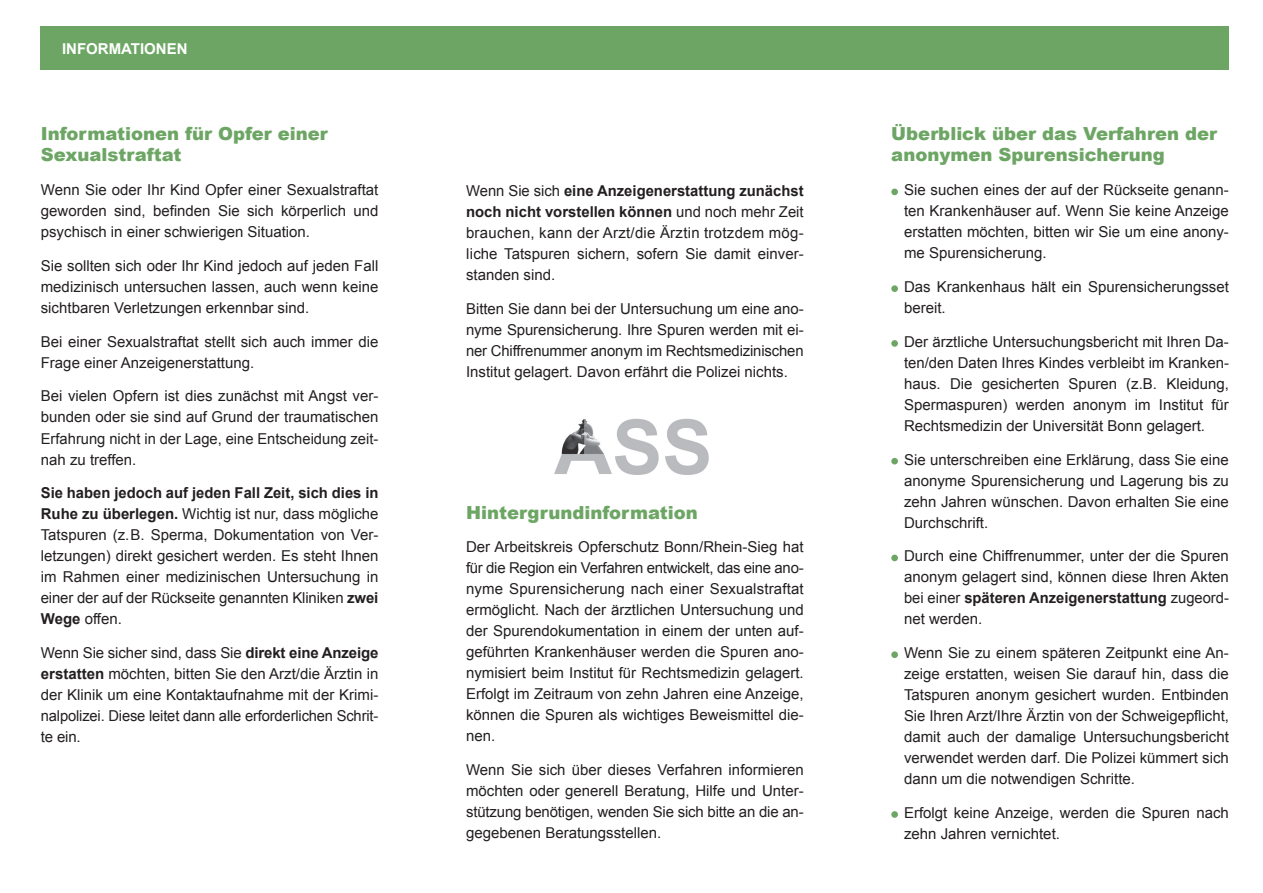
<style>
.page{position:relative;width:1263px;height:893px;background:#fff}
.page>*{position:absolute;margin:0;border:0;box-sizing:border-box;transform-origin:0 0}
.t1{font:900 18px/21px "Arial";color:#6da664}
.t2{font:15px/21px "Arial";color:#231f20;text-align:justify}
.t3{font:700 15px "Arial";color:#fff}
.s1{font-weight:700}
</style>
<div class="page">
<div style="left:891px;top:189px;width:7px;height:6px;background:#6da664;border-radius:50%"></div>
<div style="left:891px;top:285px;width:7px;height:7px;background:#6da664;border-radius:50%"></div>
<div style="left:891px;top:340px;width:7px;height:7px;background:#6da664;border-radius:50%"></div>
<div style="left:891px;top:458px;width:7px;height:6px;background:#6da664;border-radius:50%"></div>
<div style="left:891px;top:555px;width:7px;height:6px;background:#6da664;border-radius:50%"></div>
<div style="left:891px;top:651px;width:7px;height:7px;background:#6da664;border-radius:50%"></div>
<div style="left:891px;top:811px;width:7px;height:7px;background:#6da664;border-radius:50%"></div>
<img style="left:554px;top:418px;width:155px;height:57px">
<div style="left:41px;top:27px;width:1188px;height:43px;background:#6da664"></div>
<p class="t3" style="left:62px;top:39px;width:127px">INFORMATIONEN</p>
<p class="t1" style="left:41px;top:123px;width:289px">Informationen für Opfer einer<br>Sexualstraftat</p>
<p class="t2" style="left:41px;top:180px;width:339px">Wenn Sie oder Ihr Kind Opfer einer Sexualstraftat geworden sind, befinden Sie sich körperlich und psychisch in einer schwierigen Situation.</p>
<p class="t2" style="left:41px;top:255px;width:339px">Sie sollten sich oder Ihr Kind jedoch auf jeden Fall medizinisch untersuchen lassen, auch wenn keine sichtbaren Verletzungen erkennbar sind.</p>
<p class="t2" style="left:41px;top:331px;width:339px">Bei einer Sexualstraftat stellt sich auch immer die<br>Frage einer Anzeigenerstattung.</p>
<p class="t2" style="left:41px;top:386px;width:339px">Bei vielen Opfern ist dies zunächst mit Angst ver&shy;bunden oder sie sind auf Grund der traumatischen Erfahrung nicht in der Lage, eine Entscheidung zeit&shy;nah zu treffen.</p>
<p class="t2" style="left:41px;top:483px;width:339px;text-align:left"><span class="s1">Sie haben jedoch auf jeden Fall Zeit, sich dies in Ruhe zu überlegen.</span> Wichtig ist nur, dass mögliche Tatspuren (z.B. Sperma, Dokumentation von Ver-- letzungen) direkt gesichert werden. Es steht Ihnen im Rahmen einer medizinischen Untersuchung in einer der auf der Rückseite genannten Kliniken <span class="s1">zwei Wege</span> offen.</p>
<p class="t2" style="left:41px;top:642px;width:339px">Wenn Sie sicher sind, dass Sie <span class="s1">direkt eine Anzeige erstatten</span> möchten, bitten Sie den Arzt/die Ärztin in der Klinik um eine Kontaktaufnahme mit der Krimi&shy;nalpolizei. Diese leitet dann alle erforderlichen Schrit&shy;te ein.</p>
<p class="t2" style="left:466px;top:180px;width:339px">Wenn Sie sich <span class="s1">eine Anzeigenerstattung zunächst noch nicht vorstellen können</span> und noch mehr Zeit brauchen, kann der Arzt/die Ärztin trotzdem mög&shy;liche Tatspuren sichern, sofern Sie damit einver&shy;standen sind.</p>
<p class="t2" style="left:466px;top:298px;width:339px">Bitten Sie dann bei der Untersuchung um eine ano&shy;nyme Spurensicherung. Ihre Spuren werden mit ei&shy;ner Chiffrenummer anonym im Rechtsmedizinischen Institut gelagert. Davon erfährt die Polizei nichts.</p>
<p class="t1" style="left:466px;top:501px;width:233px">Hintergrundinformation</p>
<p class="t2" style="left:466px;top:537px;width:339px">Der Arbeitskreis Opferschutz Bonn/Rhein-Sieg hat für die Region ein Verfahren entwickelt, das eine ano&shy;nyme Spurensicherung nach einer Sexualstraftat ermöglicht. Nach der ärztlichen Untersuchung und der Spurendokumentation in einem der unten auf&shy;geführten Krankenhäuser werden die Spuren ano&shy;nymisiert beim Institut für Rechtsmedizin gelagert.<br>Erfolgt im Zeitraum von zehn Jahren eine Anzeige, können die Spuren als wichtiges Beweismittel die&shy;nen.</p>
<p class="t2" style="left:466px;top:760px;width:339px">Wenn Sie sich über dieses Verfahren informieren möchten oder generell Beratung, Hilfe und Unter&shy;stützung benötigen, wenden Sie sich bitte an die an&shy;gegebenen Beratungsstellen.</p>
<p class="t1" style="left:891px;top:123px;width:327px">Überblick über das Verfahren der anonymen Spurensicherung</p>
<p class="t2" style="left:904px;top:180px;width:326px">Sie suchen eines der auf der Rückseite genann&shy;ten Krankenhäuser auf. Wenn Sie keine Anzeige erstatten möchten, bitten wir Sie um eine anony&shy;me Spurensicherung.</p>
<p class="t2" style="left:904px;top:276px;width:326px">Das Krankenhaus hält ein Spurensicherungsset bereit.</p>
<p class="t2" style="left:904px;top:331px;width:326px">Der ärztliche Untersuchungsbericht mit Ihren Da&shy;ten/den Daten Ihres Kindes verbleibt im Kranken&shy;haus. Die gesicherten Spuren (z.B. Kleidung, Spermaspuren) werden anonym im Institut für Rechtsmedizin der Universität Bonn gelagert.</p>
<p class="t2" style="left:904px;top:449px;width:326px">Sie unterschreiben eine Erklärung, dass Sie eine anonyme Spurensicherung und Lagerung bis zu zehn Jahren wünschen. Davon erhalten Sie eine Durchschrift.</p>
<p class="t2" style="left:904px;top:546px;width:326px">Durch eine Chiffrenummer, unter der die Spuren anonym gelagert sind, können diese Ihren Akten bei einer <span class="s1">späteren Anzeigenerstattung</span> zugeord&shy;net werden.</p>
<p class="t2" style="left:904px;top:642px;width:326px">Wenn Sie zu einem späteren Zeitpunkt eine An&shy;zeige erstatten, weisen Sie darauf hin, dass die Tatspuren anonym gesichert wurden. Entbinden Sie Ihren Arzt/Ihre Ärztin von der Schweigepflicht, damit auch der damalige Untersuchungsbericht verwendet werden darf. Die Polizei kümmert sich dann um die notwendigen Schritte.</p>
<p class="t2" style="left:904px;top:802px;width:326px">Erfolgt keine Anzeige, werden die Spuren nach zehn Jahren vernichtet.</p>
</div>
